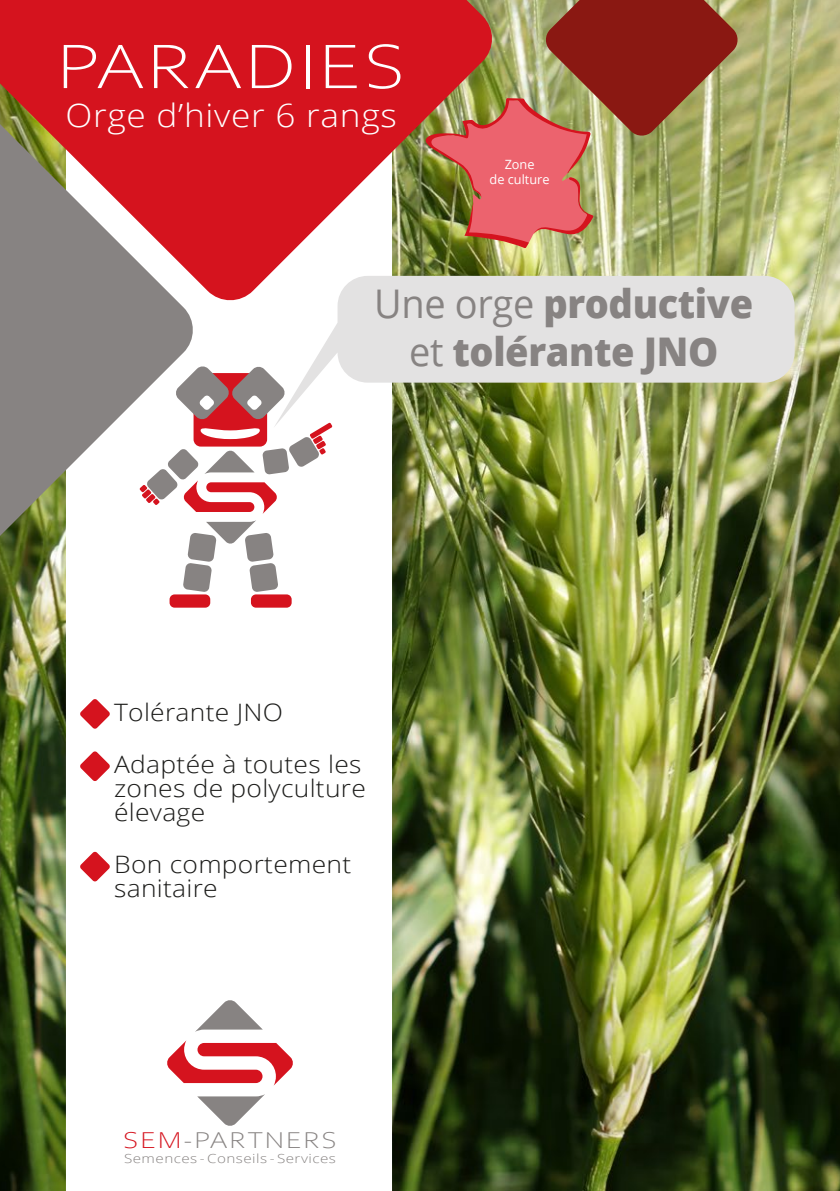
<style>
.page{position:relative;width:840px;height:1191px;background:#fff}
.page>*{position:absolute;margin:0;border:0;box-sizing:border-box;transform-origin:0 0}
.t1{font:300 66px "Corbel";letter-spacing:.03em;color:#fff;scale:1.2 1}
.t2{font:800 39.4px/47.4px "Open Sans";letter-spacing:-.01em;color:#878382;text-align:center;scale:.96 1}
.t3{font:300 32px "Open Sans";letter-spacing:.02em;color:#fff;scale:1.1 1}
.t4{font:300 24px/24px "Open Sans";letter-spacing:.01em;color:#1d1d1b;scale:1.1 1}
.t5{font:300 24px "Corbel";letter-spacing:.06em;color:#878382;scale:1.21 1}
.t6{font:12.8px/15.2px "Open Sans";color:#fff;text-align:center}
.t7{font:300 12.4px "Open Sans";letter-spacing:.03em;color:#878382;scale:1.22 1}
.s1{font-weight:400}
.s2{color:#d5131e}
</style>
<div class="page">
<img style="left:0;top:0;width:839px;height:1191px">
<svg style="left:66px;top:303px;width:326px;height:888px"></svg>
<svg style="left:0;top:0;width:495px;height:303px;background:#d2393c"></svg>
<svg style="left:0;top:65px;width:196px;height:529px;fill:#878382"></svg>
<div style="left:169px;top:594px;width:41px;height:13px;background:#d5131e;border-radius:5px"></div>
<div style="left:251px;top:594px;width:40px;height:13px;background:#d5131e;border-radius:5px"></div>
<svg style="left:139px;top:366px;width:193px;height:226px"></svg>
<div style="left:337px;top:276px;width:457px;height:107px;background:#e3e2e2;border-radius:30px"></div>
<svg style="left:167px;top:1000px;width:126px;height:125px"></svg>
<img style="left:424px;top:0;width:314px;height:249px">
<svg style="left:80px;top:699px;width:30px;height:30px"></svg>
<svg style="left:80px;top:751px;width:30px;height:30px"></svg>
<svg style="left:80px;top:851px;width:30px;height:30px"></svg>
<h1 class="t1" style="left:57px;top:24px;width:292px">PARADIES</h1>
<h3 class="t3" style="left:65px;top:93px;width:303px">Orge d’hiver 6 rangs</h3>
<p class="t6" style="left:489px;top:156px;width:61px">Zone<br>de culture</p>
<h2 class="t2" style="left:374px;top:278px;width:396px"><span class="s1">Une orge</span> productive <span class="s1">et</span> tolérante JNO</h2>
<p class="t4" style="left:114px;top:685px;width:226px;line-height:52.4px">Tolérante JNO<br>Adaptée à toutes les</p>
<p class="t4" style="left:114px;top:775px;width:230px">zones de polyculture élevage</p>
<p class="t4" style="left:114px;top:852px;width:217px">Bon comportement sanitaire</p>
<p class="t5" style="left:123px;top:1124px;width:178px"><span class="s2">SEM</span>-PARTNERS</p>
<p class="t7" style="left:124px;top:1150px;width:175px">Semences - Conseils - Services</p>
</div>
